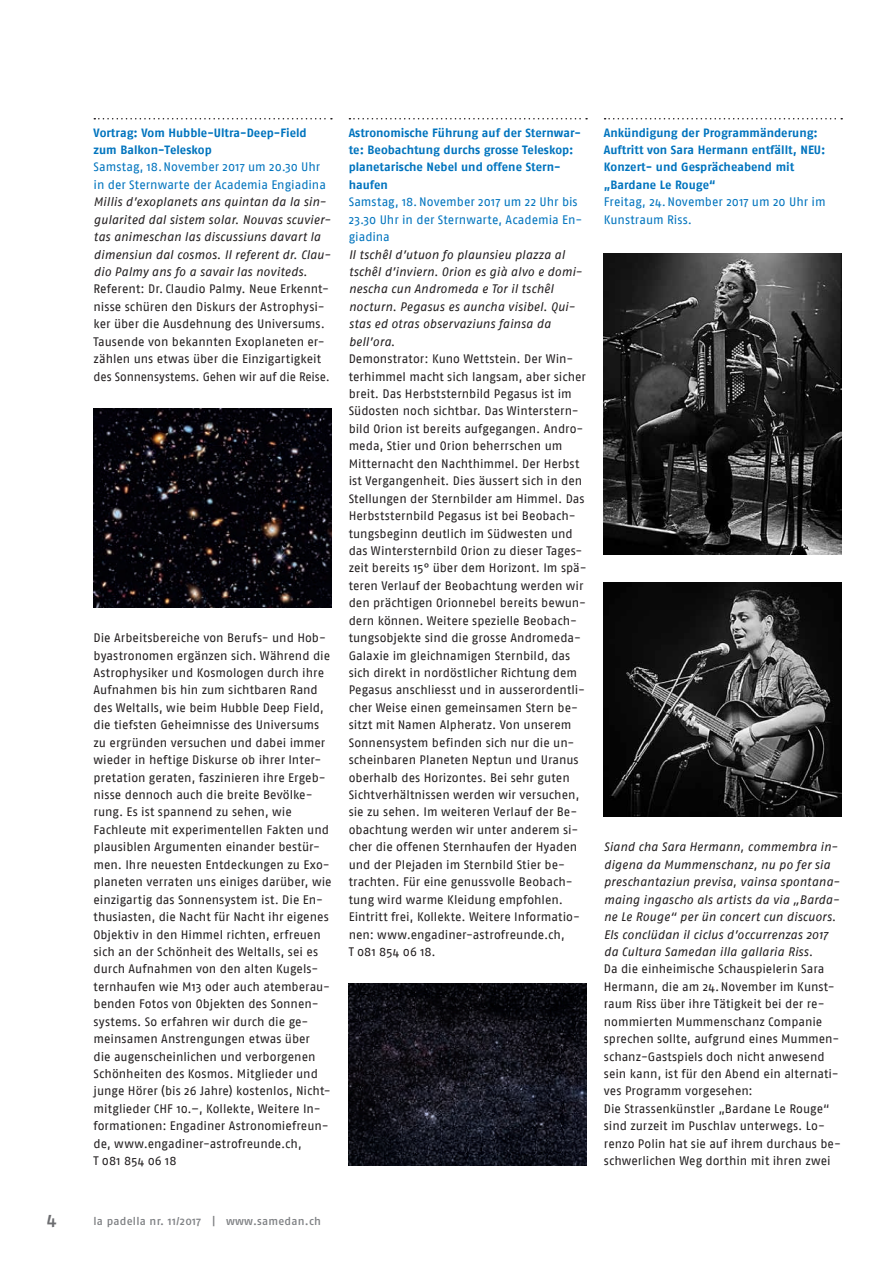
<style>
.page{position:relative;width:893px;height:1263px;background:#fff}
.page>*{position:absolute;margin:0;border:0;box-sizing:border-box;transform-origin:0 0}
.t1{font:18px "Fago No Med";color:#6c6d70}
.t2{font:12.3px/17.4px "Fago No";color:#231f20}
.t3{font:italic 12.3px/17.4px "Fago No";letter-spacing:.005em;color:#231f20}
.t4{font:12.3px/17.4px "Fago No";color:#0074be}
.t5{font:700 12px/17.4px "Fago No Lf";color:#0074be}
.t6{font:11.25px "Fago No Med";letter-spacing:.02em;color:#808285}
</style>
<div class="page">
<svg style="left:94px;top:118px;width:238px;height:1px"></svg>
<img style="left:94px;top:409px;width:238px;height:198px">
<svg style="left:349px;top:118px;width:238px;height:1px"></svg>
<img style="left:349px;top:983px;width:238px;height:182px">
<svg style="left:605px;top:118px;width:237px;height:1px"></svg>
<img style="left:604px;top:253px;width:238px;height:302px">
<img style="left:604px;top:583px;width:238px;height:233px">
<p class="t5" style="left:94px;top:123px;width:215px">Vortrag: Vom Hubble-Ultra-Deep-Field zum Balkon-Teleskop</p>
<p class="t4" style="left:94px;top:158px;width:234px">Samstag, 18.November 2017 um 20.30 Uhr in der Sternwarte der Academia Engiadina</p>
<p class="t3" style="left:94px;top:193px;width:239px">Millis d’exoplanets ans quintan da la sin&shy;gularited dal sistem solar. Nouvas scuvier&shy;tas animeschan las discussiuns davart la dimensiun dal cosmos. Il referent dr. Clau&shy;dio Palmy ans fo a savair las noviteds.</p>
<p class="t2" style="left:94px;top:280px;width:238px">Referent: Dr. Claudio Palmy. Neue Erkennt&shy;nisse schüren den Diskurs der Astrophysi&shy;ker über die Ausdehnung des Universums.<br>Tausende von bekannten Exoplaneten er&shy;zählen uns etwas über die Einzigartigkeit des Sonnensystems. Gehen wir auf die Reise.</p>
<p class="t2" style="left:94px;top:629px;width:240px">Die Arbeitsbereiche von Berufs- und Hob&shy;byastronomen ergänzen sich. Während die Astrophysiker und Kosmologen durch ihre Aufnahmen bis hin zum sichtbaren Rand des Weltalls, wie beim Hubble Deep Field, die tiefsten Geheimnisse des Universums zu ergründen versuchen und dabei immer wieder in heftige Diskurse ob ihrer Inter&shy;pretation geraten, faszinieren ihre Ergeb&shy;nisse dennoch auch die breite Bevölke&shy;rung. Es ist spannend zu sehen, wie Fachleute mit experimentellen Fakten und plausiblen Argumenten einander bestür&shy;men. Ihre neuesten Entdeckungen zu Exo&shy;planeten verraten uns einiges darüber, wie einzigartig das Sonnensystem ist. Die En&shy;thusiasten, die Nacht für Nacht ihr eigenes Objektiv in den Himmel richten, erfreuen sich an der Schönheit des Weltalls, sei es durch Aufnahmen von den alten Kugels&shy;ternhaufen wie M13 oder auch atemberau&shy;benden Fotos von Objekten des Sonnen&shy;systems. So erfahren wir durch die ge&shy;meinsamen Anstrengungen etwas über<br>die augenscheinlichen und verborgenen Schönheiten des Kosmos. Mitglieder und junge Hörer (bis 26 Jahre) kostenlos, Nicht&shy;mitglieder CHF 10.–, Kollekte, Weitere In&shy;formationen: Engadiner Astronomiefreun&shy;de, www.engadiner-astrofreunde.ch,<br>T 081 854 06 18</p>
<p class="t5" style="left:349px;top:123px;width:234px">Astronomische Führung auf der Sternwar&shy;te: Beobachtung durchs grosse Teleskop: planetarische Nebel und offene Stern&shy;haufen</p>
<p class="t4" style="left:349px;top:193px;width:235px">Samstag, 18.November 2017 um 22 Uhr bis<br>23.30 Uhr in der Sternwarte, Academia En&shy;giadina</p>
<p class="t3" style="left:349px;top:245px;width:235px">Il tschêl d’utuon fo plaunsieu plazza al tschêl d’inviern. Orion es già alvo e domi&shy;nescha cun Andromeda e Tor il tschêl nocturn. Pegasus es auncha visibel. Qui&shy;stas ed otras observaziuns fainsa da bell’ora.</p>
<p class="t2" style="left:349px;top:350px;width:239px">Demonstrator: Kuno Wettstein. Der Win&shy;terhimmel macht sich langsam, aber sicher breit. Das Herbststernbild Pegasus ist im Südosten noch sichtbar. Das Winterstern&shy;bild Orion ist bereits aufgegangen. Andro&shy;meda, Stier und Orion beherrschen um Mitternacht den Nachthimmel. Der Herbst ist Vergangenheit. Dies äussert sich in den Stellungen der Sternbilder am Himmel. Das Herbststernbild Pegasus ist bei Beobach&shy;tungsbeginn deutlich im Südwesten und das Wintersternbild Orion zu dieser Tages&shy;zeit bereits 15° über dem Horizont. Im spä&shy;teren Verlauf der Beobachtung werden wir den prächtigen Orionnebel bereits bewun&shy;dern können. Weitere spezielle Beobach&shy;tungsobjekte sind die grosse Andromeda-Galaxie im gleichnamigen Sternbild, das sich direkt in nordöstlicher Richtung dem Pegasus anschliesst und in ausserordentli&shy;cher Weise einen gemeinsamen Stern be&shy;sitzt mit Namen Alpheratz. Von unserem Sonnensystem befinden sich nur die un&shy;scheinbaren Planeten Neptun und Uranus oberhalb des Horizontes. Bei sehr guten Sichtverhältnissen werden wir versuchen, sie zu sehen. Im weiteren Verlauf der Be&shy;obachtung werden wir unter anderem si&shy;cher die offenen Sternhaufen der Hyaden und der Plejaden im Sternbild Stier be&shy;trachten. Für eine genussvolle Beobach&shy;tung wird warme Kleidung empfohlen.<br>Eintritt frei, Kollekte. Weitere Informatio&shy;nen: www.engadiner-astrofreunde.ch,<br>T 081 854 06 18.</p>
<p class="t5" style="left:604px;top:123px;width:223px">Ankündigung der Programmänderung:<br>Auftritt von Sara Hermann entfällt, NEU:<br>Konzert- und Gesprächeabend mit „Bardane Le Rouge“</p>
<p class="t4" style="left:604px;top:193px;width:223px">Freitag, 24.November 2017 um 20 Uhr im<br>Kunstraum Riss.</p>
<p class="t3" style="left:604px;top:838px;width:237px">Siand cha Sara Hermann, commembra in&shy;digena da Mummenschanz, nu po fer sia preschantaziun previsa, vainsa spontana&shy;maing ingascho als artists da via „Barda&shy;ne Le Rouge“ per ün concert cun discuors.<br>Els conclüdan il ciclus d’occurrenzas 2017 da Cultura Samedan illa gallaria Riss.</p>
<p class="t2" style="left:604px;top:960px;width:239px">Da die einheimische Schauspielerin Sara Hermann, die am 24.November im Kunst&shy;raum Riss über ihre Tätigkeit bei der re&shy;nommierten Mummenschanz Companie sprechen sollte, aufgrund eines Mummen&shy;schanz-Gastspiels doch nicht anwesend sein kann, ist für den Abend ein alternati&shy;ves Programm vorgesehen:<br>Die Strassenkünstler „Bardane Le Rouge“ sind zurzeit im Puschlav unterwegs. Lo&shy;renzo Polin hat sie auf ihrem durchaus be&shy;schwerlichen Weg dorthin mit ihren zwei</p>
<h1 class="t1" style="left:47px;top:1208px;width:11px">4</h1>
<p class="t6" style="left:94px;top:1214px;width:229px">la padella nr. 11/2017 | www.samedan.ch</p>
</div>
